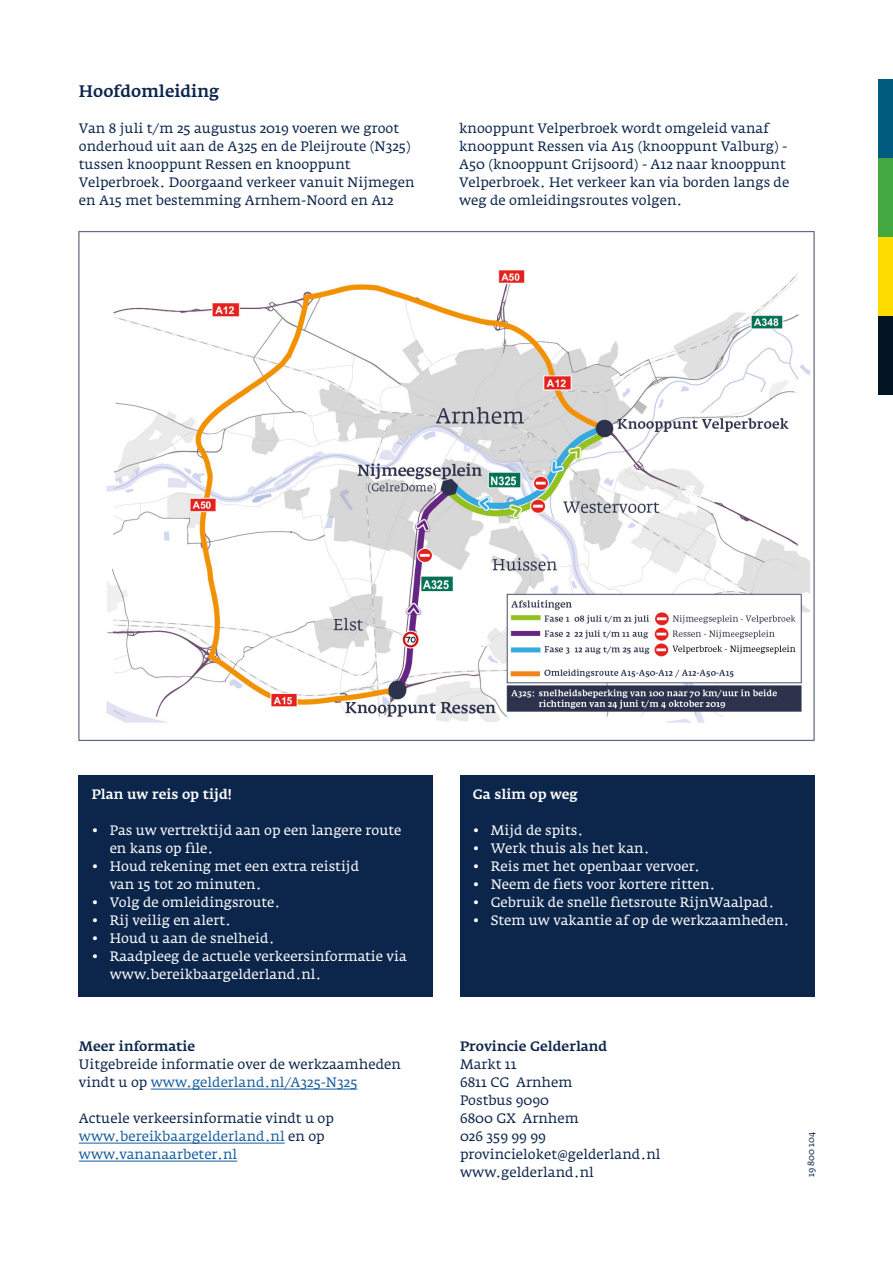
<style>
.page{position:relative;width:893px;height:1263px;background:#fff}
.page>*{position:absolute;margin:0;border:0;box-sizing:border-box;transform-origin:0 0}
._07_Kop_4__Paragraaf{font:500 16.5px "Fedra Serif A";color:#0c264b}
._12_Broodtekst{font:13.5px/18px "Fedra Serif A";color:#0c264b}
.t1{font:13.5px/18px "Fedra Serif A";color:#fff}
._25_Adresblok{font:13.5px "Fedra Serif A";color:#0c264b}
._12_Broodtekst-2{font:13.5px/18px "Fedra Serif A";color:#175d9e}
._20_Kadertekst_kop{font:500 13.5px "Fedra Serif A";color:#fff}
._25_Adresblok-2{font:500 13.5px "Fedra Serif A";color:#0c264b}
._08_Kop_5__Alineakop{font:500 13.5px "Fedra Serif A";color:#0c264b}
._26_Productcode{font:9px "Fedra Serif A";color:#0c264b}
.s1{color:#175d9e}
.s2{color:#0c264b}
</style>
<div class="page">
<div style="left:878px;top:79px;width:15px;height:79px;background:#005b7f"></div>
<div style="left:878px;top:158px;width:15px;height:79px;background:#43a842"></div>
<div style="left:878px;top:237px;width:15px;height:79px;background:#ffdc01"></div>
<div style="left:878px;top:316px;width:15px;height:79px;background:#011622"></div>
<div style="left:79px;top:776px;width:354px;height:221px;background:#0c264b"></div>
<div style="left:460px;top:776px;width:355px;height:221px;background:#0c264b"></div>
<img style="left:78px;top:231px;width:737px;height:510px">
<hr style="left:151px;top:1089px;width:206px;height:1px;background:#175d9e">
<hr style="left:79px;top:1143px;width:206px;height:1px;background:#175d9e">
<hr style="left:79px;top:1161px;width:158px;height:1px;background:#175d9e">
<p class="_07_Kop_4__Paragraaf" style="left:79px;top:82px;width:142px">Hoofdomleiding</p>
<p class="_12_Broodtekst" style="left:79px;top:119px;width:337px">Van 8 juli t/m 25 augustus 2019 voeren we groot onderhoud uit aan de A325 en de Pleijroute (N325) tussen knooppunt Ressen en knooppunt Velperbroek. Doorgaand verkeer vanuit Nijmegen en A15 met bestemming Arnhem-Noord en A12</p>
<p class="_12_Broodtekst" style="left:459px;top:119px;width:332px">knooppunt Velperbroek wordt omgeleid vanaf knooppunt Ressen via A15 (knooppunt Valburg) - A50 (knooppunt Grijsoord) - A12 naar knooppunt Velperbroek. Het verkeer kan via borden langs de weg de omleidingsroutes volgen.</p>
<p class="_20_Kadertekst_kop" style="left:92px;top:786px;width:142px">Plan uw reis op tijd!</p>
<p class="t1" style="left:110px;top:821px;width:293px;text-indent:-18px">• Pas uw vertrektijd aan op een langere route en kans op file.</p>
<p class="t1" style="left:110px;top:857px;width:251px;text-indent:-18px">• Houd rekening met een extra reistijd van 15 tot 20 minuten.</p>
<p class="t1" style="left:92px;top:893px;width:190px">• Volg de omleidingsroute.</p>
<p class="t1" style="left:92px;top:911px;width:141px">• Rij veilig en alert.</p>
<p class="t1" style="left:92px;top:929px;width:184px">• Houd u aan de snelheid.</p>
<p class="t1" style="left:110px;top:947px;width:299px;text-indent:-18px">• Raadpleeg de actuele verkeersinformatie via www.bereikbaargelderland.nl.</p>
<p class="_08_Kop_5__Alineakop" style="left:79px;top:1038px;width:118px">Meer informatie</p>
<p class="_12_Broodtekst" style="left:79px;top:1055px;width:324px">Uitgebreide informatie over de werkzaamheden vindt u op <span class="s1">www.gelderland.nl/A325-N325</span></p>
<p class="_12_Broodtekst-2" style="left:79px;top:1109px;width:256px"><span class="s2">Actuele verkeersinformatie vindt u op </span>www.bereikbaargelderland.nl <span class="s2">en op </span>www.vananaarbeter.nl</p>
<p class="_20_Kadertekst_kop" style="left:473px;top:786px;width:107px">Ga slim op weg</p>
<p class="t1" style="left:473px;top:821px;width:112px">• Mijd de spits.</p>
<p class="t1" style="left:473px;top:839px;width:178px">• Werk thuis als het kan.</p>
<p class="t1" style="left:473px;top:857px;width:229px">• Reis met het openbaar vervoer.</p>
<p class="t1" style="left:473px;top:875px;width:244px">• Neem de fiets voor kortere ritten.</p>
<p class="t1" style="left:473px;top:893px;width:303px">• Gebruik de snelle fietsroute RijnWaalpad.</p>
<p class="t1" style="left:473px;top:911px;width:318px">• Stem uw vakantie af op de werkzaamheden.</p>
<p class="_25_Adresblok-2" style="left:460px;top:1038px;width:149px">Provincie Gelderland</p>
<p class="_25_Adresblok" style="left:460px;top:1056px;width:58px">Markt 11</p>
<p class="_25_Adresblok" style="left:460px;top:1074px;width:114px">6811 CG Arnhem</p>
<p class="_25_Adresblok" style="left:460px;top:1092px;width:91px">Postbus 9090</p>
<p class="_25_Adresblok" style="left:460px;top:1110px;width:120px">6800 GX Arnhem</p>
<p class="_25_Adresblok" style="left:460px;top:1128px;width:87px">026 359 99 99</p>
<p class="_25_Adresblok" style="left:460px;top:1146px;width:202px">provincieloket@gelderland.nl</p>
<p class="_25_Adresblok" style="left:460px;top:1164px;width:135px">www.gelderland.nl</p>
<p class="_26_Productcode" style="left:806px;top:1177px;width:47px;rotate:-90deg">19 800 104</p>
</div>
